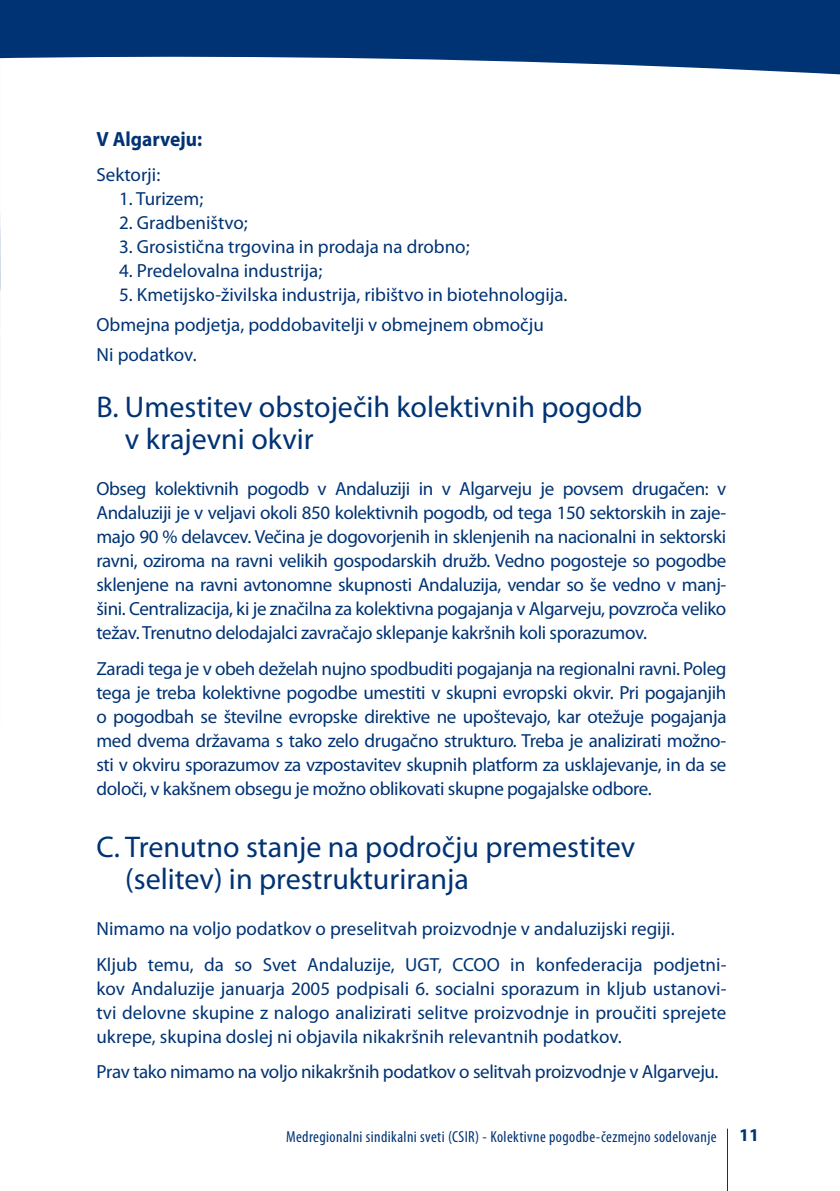
<style>
.page{position:relative;width:840px;height:1191px;background:#fff}
.page>*{position:absolute;margin:0;border:0;box-sizing:border-box;transform-origin:0 0}
.t1{font:30px/32px "Myriad Pro";color:#003374}
.t2{font:700 20.6px "Myriad Pro";color:#003374;scale:.94 1}
.t3{font:19px/24px "Myriad Pro";color:#003374;text-align:justify}
.t4{font:19px "Myriad Pro";letter-spacing:-.02em;color:#003374}
.t5{font:700 18px "Myriad Pro";color:#003374}
.t6{font:condensed 16px "Myriad Pro";letter-spacing:.025em;color:#003374}
</style>
<div class="page">
<hr style="left:726px;top:1128px;width:1px;height:63px;background:#003374">
<img style="left:0;top:215px;width:1px;height:82px">
<svg style="left:0;top:0;width:839px;height:75px;fill:#003374"></svg>
<p class="t2" style="left:96px;top:125px;width:114px">V Algarveju:</p>
<p class="t3" style="left:96px;top:163px;width:65px">Sektorji:</p>
<p class="t3" style="left:119px;top:187px;width:86px">1. Turizem;</p>
<p class="t3" style="left:119px;top:211px;width:130px">2. Gradbeništvo;</p>
<p class="t3" style="left:119px;top:235px;width:352px">3. Grosistična trgovina in prodaja na drobno;</p>
<p class="t3" style="left:119px;top:259px;width:204px">4. Predelovalna industrija;</p>
<p class="t3" style="left:96px;top:280px;width:472px;line-height:29.6px;text-align:left;text-indent:23px">5. Kmetijsko-živilska industrija, ribištvo in biotehnologija.<br>Obmejna podjetja, poddobavitelji v obmejnem območju<br>Ni podatkov.</p>
<h1 class="t1" style="left:125px;top:390px;width:518px;text-indent:-28px">B. Umestitev obstoječih kolektivnih pogodb v krajevni okvir</h1>
<p class="t3" style="left:96px;top:477px;width:631px">Obseg kolektivnih pogodb v Andaluziji in v Algarveju je povsem drugačen: v Andaluziji je v veljavi okoli 850 kolektivnih pogodb, od tega 150 sektorskih in zaje&shy;majo 90 % delavcev. Večina je dogovorjenih in sklenjenih na nacionalni in sektorski ravni, oziroma na ravni velikih gospodarskih družb. Vedno pogosteje so pogodbe sklenjene na ravni avtonomne skupnosti Andaluzija, vendar so še vedno v manj&shy;šini. Centralizacija, ki je značilna za kolektivna pogajanja v Algarveju, povzroča veliko težav. Trenutno delodajalci zavračajo sklepanje kakršnih koli sporazumov.</p>
<p class="t3" style="left:96px;top:656px;width:631px">Zaradi tega je v obeh deželah nujno spodbuditi pogajanja na regionalni ravni. Poleg tega je treba kolektivne pogodbe umestiti v skupni evropski okvir. Pri pogajanjih o pogodbah se številne evropske direktive ne upoštevajo, kar otežuje pogajanja med dvema državama s tako zelo drugačno strukturo. Treba je analizirati možno&shy;sti v okviru sporazumov za vzpostavitev skupnih platform za usklajevanje, in da se določi, v kakšnem obsegu je možno oblikovati skupne pogajalske odbore.</p>
<h1 class="t1" style="left:125px;top:830px;width:511px;text-indent:-29px">C. Trenutno stanje na področju premestitev (selitev) in prestrukturiranja</h1>
<p class="t3" style="left:96px;top:911px;width:631px;line-height:35.4px">Nimamo na voljo podatkov o preselitvah proizvodnje v andaluzijski regiji.<br>Kljub temu, da so Svet Andaluzije, UGT, CCOO in konfederacija podjetni-</p>
<p class="t3" style="left:96px;top:976px;width:631px">kov Andaluzije januarja 2005 podpisali 6. socialni sporazum in kljub ustanovi&shy;tvi delovne skupine z nalogo analizirati selitve proizvodnje in proučiti sprejete ukrepe, skupina doslej ni objavila nikakršnih relevantnih podatkov.</p>
<p class="t4" style="left:96px;top:1059px;width:623px">Prav tako nimamo na voljo nikakršnih podatkov o selitvah proizvodnje v Algarveju.</p>
<p class="t6" style="left:286px;top:1126px;width:432px">Medregionalni sindikalni sveti (CSIR) - Kolektivne pogodbe-čezmejno sodelovanje</p>
<p class="t5" style="left:738px;top:1123px;width:21px">11</p>
</div>
